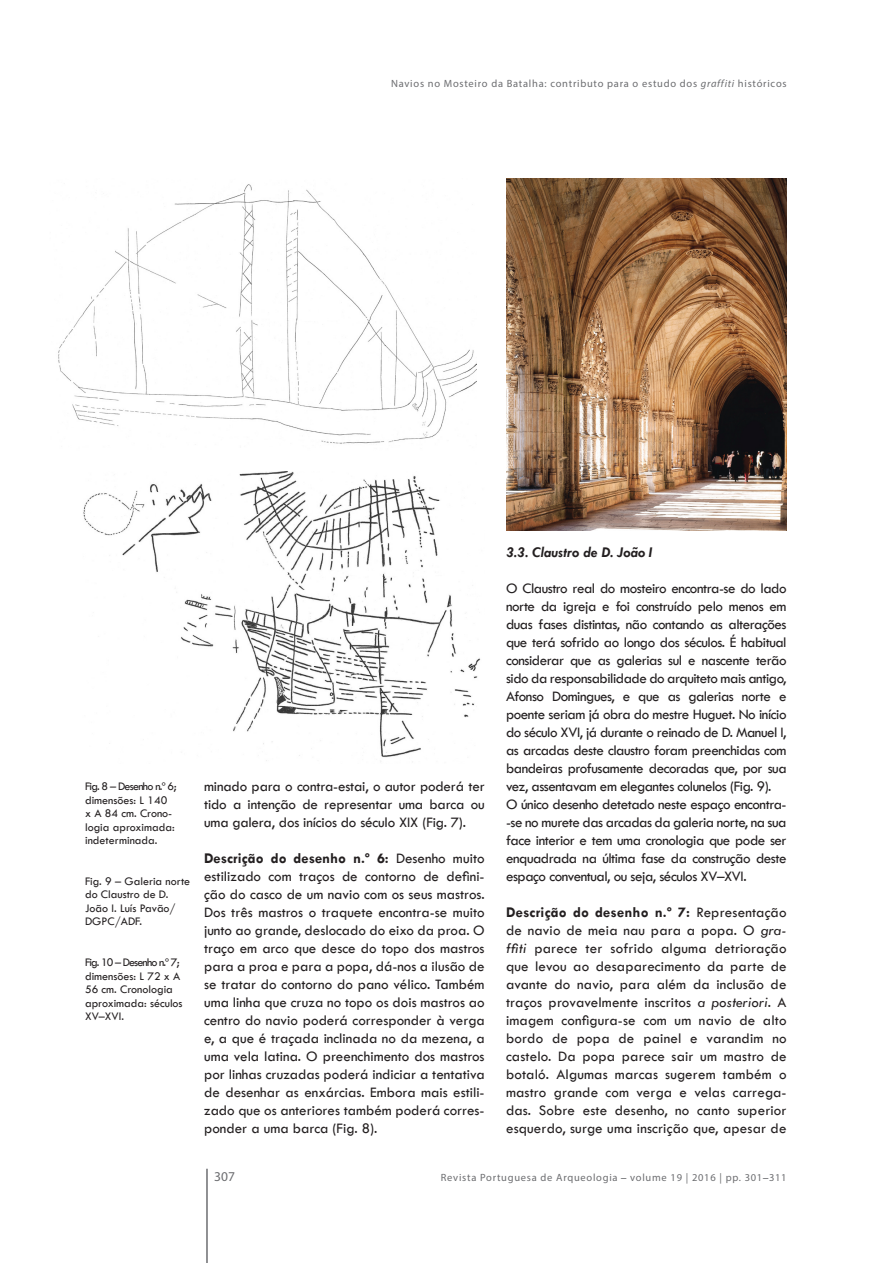
<style>
.page{position:relative;width:893px;height:1263px;background:#fff}
.page>*{position:absolute;margin:0;border:0;box-sizing:border-box;transform-origin:0 0}
.t1{font:15px/18px "Tw Cen";letter-spacing:-.01em;color:#231f20;text-align:justify}
.t2{font:italic 700 15px "Tw Cen";color:#231f20}
.t3{font:13.5px "Myriad Pro";color:#6c6d70}
.t4{font:12px/13.5px "Tw Cen";color:#231f20}
.t5{font:10.5px "Myriad Pro";letter-spacing:.07em;color:#6c6d70}
.s1{font-style:italic}
.s2{font-weight:700}
.s3{font-family:"Tw Cen"}
</style>
<div class="page">
<hr style="left:206px;top:1169px;width:2px;height:94px;background:#6c6d70">
<img style="left:58px;top:184px;width:419px;height:260px">
<img style="left:506px;top:179px;width:280px;height:352px">
<img style="left:83px;top:472px;width:398px;height:290px">
<p class="t5" style="left:391px;top:77px;width:397px">Navios no Mosteiro da Batalha: contributo para o estudo dos <span class="s1">graffiti</span> históricos</p>
<p class="t4" style="left:85px;top:780px;width:93px">Fig. 8 – Desenho n.º 6; dimensões: L 140<br>x A 84 cm. Crono&shy;logia aproximada: indeterminada.</p>
<p class="t4" style="left:85px;top:874px;width:107px">Fig. 9 – Galeria norte do Claustro de D.<br>João I. Luís Pavão/<br>DGPC/ADF.</p>
<p class="t4" style="left:85px;top:956px;width:99px">Fig. 10 – Desenho n.º 7; dimensões: L 72 x A<br>56 cm. Cronologia aproximada: séculos<br>XV–XVI.</p>
<p class="t1" style="left:204px;top:777px;width:282px">minado para o contra-estai, o autor poderá ter tido a intenção de representar uma barca ou uma galera, dos inícios do século XIX (Fig. 7).</p>
<p class="t1" style="left:204px;top:849px;width:282px"><span class="s2">Descrição do desenho n.º 6:</span> Desenho muito estilizado com traços de contorno de defini&shy;ção do casco de um navio com os seus mastros.<br>Dos três mastros o traquete encontra-se muito junto ao grande, deslocado do eixo da proa. O traço em arco que desce do topo dos mastros para a proa e para a popa, dá-nos a ilusão de se tratar do contorno do pano vélico. Também uma linha que cruza no topo os dois mastros ao centro do navio poderá corresponder à verga e, a que é traçada inclinada no da mezena, a uma vela latina. O preenchimento dos mastros por linhas cruzadas poderá indiciar a tentativa de desenhar as enxárcias. Embora mais estili&shy;zado que os anteriores também poderá corres&shy;ponder a uma barca (Fig. 8).</p>
<p class="t2" style="left:506px;top:543px;width:148px">3.3. Claustro de D. João I</p>
<p class="t1" style="left:506px;top:579px;width:282px">O Claustro real do mosteiro encontra-se do lado norte da igreja e foi construído pelo menos em duas fases distintas, não contando as alterações que terá sofrido ao longo dos séculos. É habitual considerar que as galerias sul e nascente terão sido da responsabilidade do arquiteto mais antigo, Afonso Domingues, e que as galerias norte e poente seriam já obra do mestre Huguet. No início do século XVI, já durante o reinado de D. Manuel I, as arcadas deste claustro foram preenchidas com bandeiras profusamente decoradas que, por sua vez, assentavam em elegantes colunelos (Fig. 9).</p>
<p class="t1" style="left:506px;top:795px;width:282px">O único desenho detetado neste espaço encontra--se no murete das arcadas da galeria norte, na sua face interior e tem uma cronologia que pode ser enquadrada na última fase da construção deste espaço conventual, ou seja, séculos XV–XVI.</p>
<p class="t1" style="left:506px;top:903px;width:282px"><span class="s2">Descrição do desenho n.º 7:</span> Representação de navio de meia nau para a popa. O <span class="s1">gra&shy;ffiti</span> parece ter sofrido alguma detrioração que levou ao desaparecimento da parte de avante do navio, para além da inclusão de traços provavelmente inscritos <span class="s1">a posteriori</span>. A imagem configura-se com um navio de alto bordo de popa de painel e varandim no castelo. Da popa parece sair um mastro de botaló. Algumas marcas sugerem também o mastro grande com verga e velas carrega&shy;das. Sobre este desenho, no canto superior esquerdo, surge uma inscrição que, apesar de</p>
<p class="t3" style="left:214px;top:1168px;width:22px">307</p>
<p class="t5" style="left:441px;top:1171px;width:347px">Revista Portuguesa de Arqueologia <span class="s3">–</span> volume 19 | 2016 | pp. 301<span class="s3">–</span>311</p>
</div>
